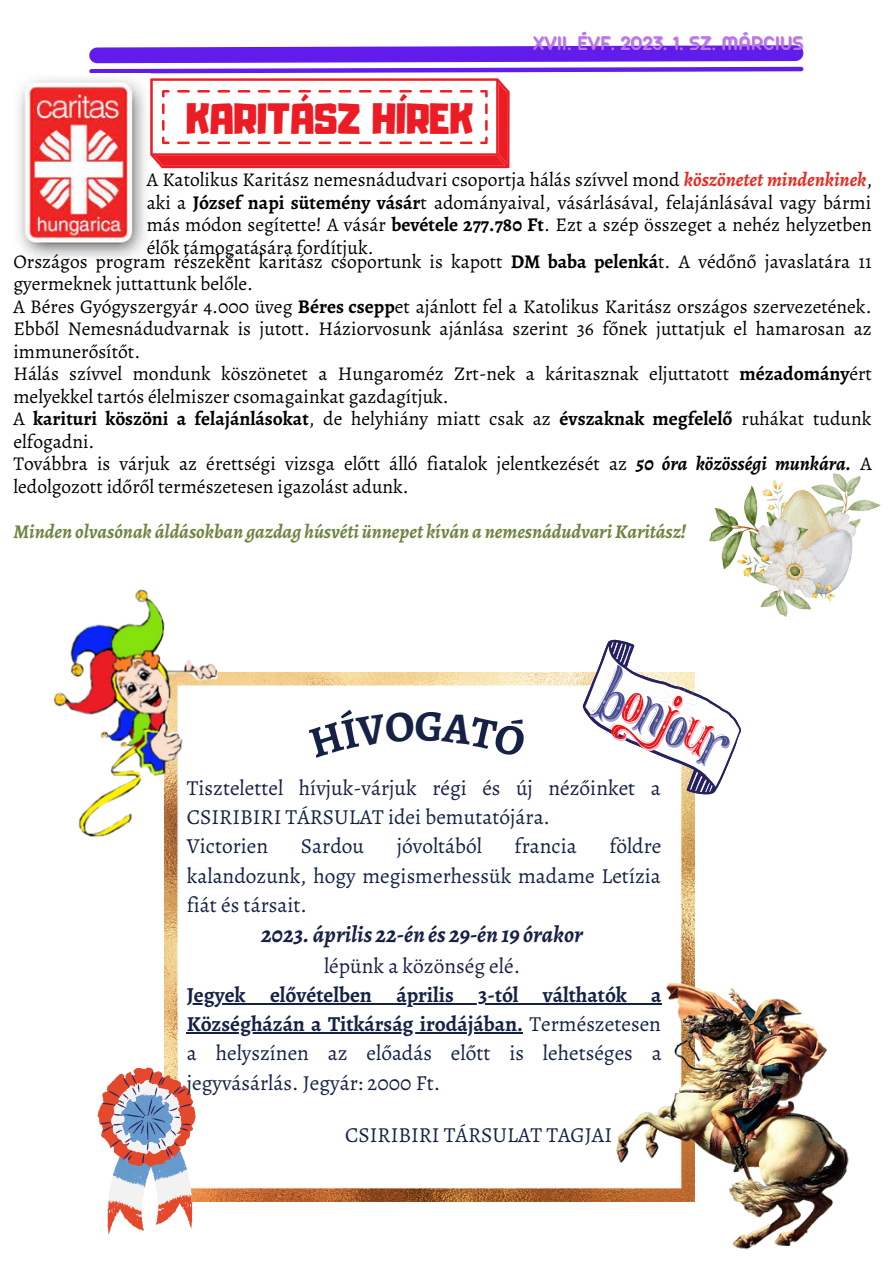
<style>
.page{position:relative;width:893px;height:1264px;background:#fff}
.page>*{position:absolute;margin:0;border:0;box-sizing:border-box;transform-origin:0 0}
.t1{font:38.4px "Adumu";color:#ec1c24}
.t2{font:italic 700 22.95px "Alegreya";color:#162245}
.t3{font:21.45px/29.2px "Alegreya";color:#162245;text-align:justify}
.t4{font:600 21.45px "Arista Pro";color:#bc73e4}
.t5{font:19.5px/22.5px "Alegreya";color:#000;text-align:justify}
.t6{font:italic 700 19.5px "Alegreya";color:#6f8440}
.s1{font-weight:700;font-style:italic;color:#e42c22}
.s2{font-weight:700}
.s3{font-weight:700;font-style:italic}
</style>
<div class="page">
<img style="left:19px;top:78px;width:126px;height:180px">
<svg style="left:81px;top:45px;width:723px;height:123px"></svg>
<img style="left:709px;top:474px;width:171px;height:142px">
<img style="left:165px;top:672px;width:529px;height:529px">
<img style="left:612px;top:957px;width:237px;height:293px">
<svg style="left:98px;top:1067px;width:97px;height:167px"></svg>
<img style="left:53px;top:589px;width:175px;height:252px">
<hr style="left:187px;top:1002px;width:474px;height:2px;background:#162245">
<hr style="left:187px;top:1032px;width:336px;height:1px;background:#162245">
<svg style="left:566px;top:639px;width:175px;height:162px"></svg>
<svg style="left:308px;top:708px;width:221px;height:50px"></svg>
<p class="t4" style="left:533px;top:37px;width:271px">XVII. ÉVF. 2023. 1. SZ. MÁRCIUS</p>
<h1 class="t1" style="left:186px;top:103px;width:289px">KARITÁSZ HÍREK</h1>
<p class="t5" style="left:147px;top:169px;width:727px">A Katolikus Karitász nemesnádudvari csoportja hálás szívvel mond <span class="s1">köszönetet mindenkinek</span>, aki a <span class="s2">József napi sütemény vásár</span>t adományaival, vásárlásával, felajánlásával vagy bármi más módon segítette! A vásár <span class="s2">bevétele 277.780 Ft</span>. Ezt a szép összeget a nehéz helyzetben élők támogatására fordítjuk.</p>
<p class="t5" style="left:13px;top:250px;width:860px;text-align:left">Országos program részeként karitász csoportunk is kapott <span class="s2">DM baba pelenká</span>t. A védőnő javaslatára 11 gyermeknek juttattunk belőle.<br>A Béres Gyógyszergyár 4.000 üveg <span class="s2">Béres csepp</span>et ajánlott fel a Katolikus Karitász országos szervezetének.<br>Ebből Nemesnádudvarnak is jutott. Háziorvosunk ajánlása szerint 36 főnek juttatjuk el hamarosan az immunerősítőt.<br>Hálás szívvel mondunk köszönetet a Hungaroméz Zrt-nek a káritasznak eljuttatott <span class="s2">mézadomány</span>ért melyekkel tartós élelmiszer csomagainkat gazdagítjuk.<br>A <span class="s2">karituri köszöni a felajánlásokat</span>, de helyhiány miatt csak az <span class="s2">évszaknak megfelelő</span> ruhákat tudunk elfogadni.<br>Továbbra is várjuk az érettségi vizsga előtt álló fiatalok jelentkezését az <span class="s3">50 óra közösségi munkára.</span> A ledolgozott időről természetesen igazolást adunk.</p>
<p class="t6" style="left:13px;top:518px;width:674px">Minden olvasónak áldásokban gazdag húsvéti ünnepet kíván a nemesnádudvariKaritász!</p>
<p class="t3" style="left:187px;top:773px;width:475px;text-align:left">Tisztelettel hívjuk-várjuk régi és új nézőinket a<br>CSIRIBIRI TÁRSULAT idei bemutatójára.<br>Victorien</p>
<p class="t3" style="left:187px;top:831px;width:476px;text-indent:422px">földre kalandozunk, hogy megismerhessük madame Letízia fiát és társait.</p>
<p class="t2" style="left:261px;top:918px;width:323px">2023. április 22-én és 29-én 19 órakor</p>
<p class="t3" style="left:324px;top:950px;width:198px">lépünk a közönség elé.</p>
<p class="t3" style="left:187px;top:980px;width:476px"><span class="s2">Jegyek elővételben április 3-tól válthatók a Községházán a Titkárság irodájában.</span> Természetesen a helyszínen az előadás előtt is lehetséges a jegyvásárlás. Jegyár: 2000 Ft.</p>
<p class="t3" style="left:345px;top:1119px;width:268px">CSIRIBIRI TÁRSULAT TAGJAI</p>
<p class="t3" style="left:301px;top:831px;width:65px">Sardou</p>
<p class="t3" style="left:397px;top:831px;width:87px">jóvoltából</p>
<p class="t3" style="left:514px;top:831px;width:64px">francia</p>
</div>
